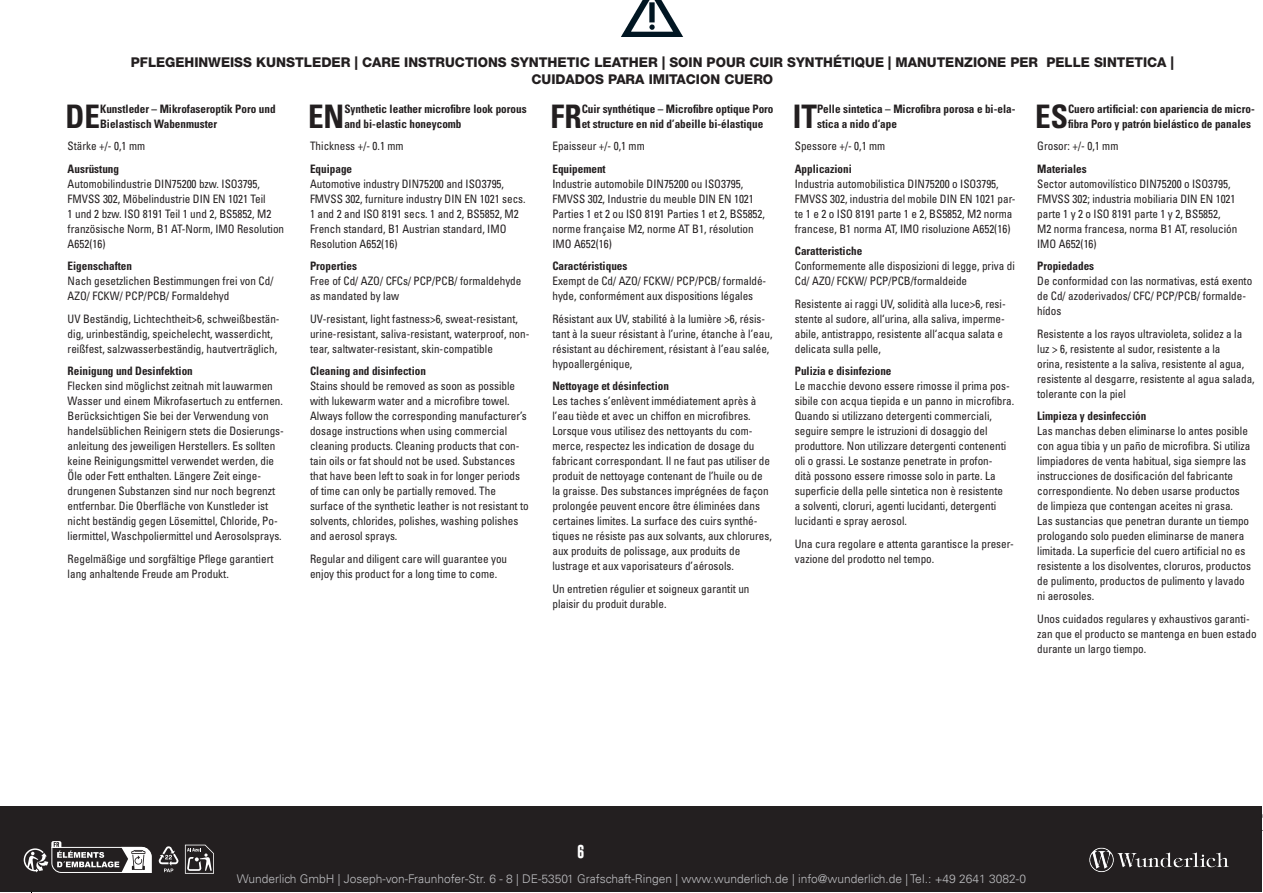
<style>
.page{position:relative;width:1263px;height:893px;background:#fff}
.page>*{position:absolute;margin:0;border:0;box-sizing:border-box;transform-origin:0 0}
.t1{font:700 condensed 32.4px "Univers LT Std";color:#231f20;scale:.96 1}
.t2{font:800 13.5px/16.2px "Helvetica Neue LT Std";color:#231f20;text-align:center}
.t3{font:700 13.5px "Gobold";color:#fff}
.t4{font:300 12px "Univers LT";color:#bcbdc0}
.t5{font:condensed 11.7px/15px "Univers LT Std";color:#231f20;scale:.96 1}
.t6{font:700 condensed 11.7px/15px "Univers LT Std";color:#231f20;scale:.96 1}
</style>
<div class="page">
<img style="left:621px;top:0;width:63px;height:37px">
<div style="left:1px;top:807px;width:1261px;height:85px;background:#231f20"></div>
<img style="left:1089px;top:830px;width:174px;height:42px">
<svg style="left:158px;top:846px;width:20px;height:26px"></svg>
<svg style="left:0;top:841px;width:152px;height:52px"></svg>
<svg style="left:185px;top:845px;width:29px;height:29px"></svg>
<p class="t2" style="left:131px;top:54px;width:1044px">PFLEGEHINWEISS KUNSTLEDER | CARE INSTRUCTIONS SYNTHETIC LEATHER | SOIN POUR CUIR SYNTHÉTIQUE | MANUTENZIONE PER PELLE SINTETICA |<br>CUIDADOS PARA IMITACION CUERO</p>
<h1 class="t1" style="left:66px;top:97px;width:37px">DE</h1>
<p class="t6" style="left:100px;top:101px;width:184px">Kunstleder – Mikrofaseroptik Poro und<br>Bielastisch Wabenmuster</p>
<p class="t5" style="left:68px;top:139px;width:82px">Stärke +/- 0,1 mm</p>
<p class="t6" style="left:68px;top:161px;width:55px">Ausrüstung</p>
<p class="t5" style="left:68px;top:176px;width:227px">Automobilindustrie DIN75200 bzw. ISO3795, FMVSS 302, Möbelindustrie DIN EN 1021 Teil<br>1 und 2 bzw. ISO 8191 Teil 1 und 2, BS5852, M2 französische Norm, B1 AT-Norm, IMO Resolution A652(16)</p>
<p class="t6" style="left:68px;top:259px;width:69px">Eigenschaften</p>
<p class="t5" style="left:68px;top:274px;width:216px">Nach gesetzlichen Bestimmungen frei von Cd/<br>AZO/ FCKW/ PCP/PCB/ Formaldehyd</p>
<p class="t5" style="left:68px;top:311px;width:222px">UV Beständig, Lichtechtheit&gt;6, schweißbestän&shy;dig, urinbeständig, speichelecht, wasserdicht, reißfest, salzwasserbeständig, hautverträglich,</p>
<p class="t6" style="left:68px;top:364px;width:132px">Reinigung und Desinfektion</p>
<p class="t5" style="left:68px;top:378px;width:227px">Flecken sind möglichst zeitnah mit lauwarmen Wasser und einem Mikrofasertuch zu entfernen.<br>Berücksichtigen Sie bei der Verwendung von handelsüblichen Reinigern stets die Dosierungs&shy;anleitung des jeweiligen Herstellers. Es sollten keine Reinigungsmittel verwendet werden, die Öle oder Fett enthalten. Längere Zeit einge&shy;drungenen Substanzen sind nur noch begrenzt entfernbar. Die Oberfläche von Kunstleder ist nicht beständig gegen Lösemittel, Chloride, Po&shy;liermittel, Waschpoliermittel und Aerosolsprays.</p>
<p class="t5" style="left:68px;top:551px;width:216px">Regelmäßige und sorgfältige Pflege garantiert lang anhaltende Freude am Produkt.</p>
<h1 class="t1" style="left:308px;top:97px;width:39px">EN</h1>
<p class="t6" style="left:344px;top:101px;width:191px">Synthetic leather microfibre look porous and bi-elastic honeycomb</p>
<p class="t5" style="left:310px;top:139px;width:99px">Thickness +/- 0.1 mm</p>
<p class="t6" style="left:310px;top:161px;width:45px">Equipage</p>
<p class="t5" style="left:310px;top:176px;width:226px">Automotive industry DIN75200 and ISO3795, FMVSS 302, furniture industry DIN EN 1021 secs.<br>1 and 2 and ISO 8191 secs. 1 and 2, BS5852, M2<br>French standard, B1 Austrian standard, IMO Resolution A652(16)</p>
<p class="t6" style="left:310px;top:259px;width:51px">Properties</p>
<p class="t5" style="left:310px;top:274px;width:222px">Free of Cd/ AZO/ CFCs/ PCP/PCB/ formaldehyde as mandated by law</p>
<p class="t5" style="left:310px;top:311px;width:230px">UV-resistant, light fastness&gt;6, sweat-resistant, urine-resistant, saliva-resistant, waterproof, non&shy;tear, saltwater-resistant, skin-compatible</p>
<p class="t6" style="left:310px;top:363px;width:122px">Cleaning and disinfection</p>
<p class="t5" style="left:310px;top:378px;width:229px">Stains should be removed as soon as possible with lukewarm water and a microfibre towel.<br>Always follow the corresponding manufacturer’s dosage instructions when using commercial cleaning products. Cleaning products that con&shy;tain oils or fat should not be used. Substances that have been left to soak in for longer periods of time can only be partially removed. The surface of the synthetic leather is not resistant to solvents, chlorides, polishes, washing polishes and aerosol sprays.</p>
<p class="t5" style="left:310px;top:551px;width:207px">Regular and diligent care will guarantee you enjoy this product for a long time to come.</p>
<h1 class="t1" style="left:550px;top:97px;width:34px">FR</h1>
<p class="t6" style="left:582px;top:101px;width:201px">Cuir synthétique – Microfibre optique Poro et structure en nid d’abeille bi-élastique</p>
<p class="t5" style="left:552px;top:139px;width:98px">Epaisseur +/- 0,1 mm</p>
<p class="t6" style="left:552px;top:161px;width:57px">Equipement</p>
<p class="t5" style="left:552px;top:176px;width:223px">Industrie automobile DIN75200 ou ISO3795, FMVSS 302, Industrie du meuble DIN EN 1021<br>Parties 1 et 2 ou ISO 8191 Parties 1 et 2, BS5852, norme française M2, norme AT B1, résolution IMO A652(16)</p>
<p class="t6" style="left:552px;top:259px;width:80px">Caractéristiques</p>
<p class="t5" style="left:552px;top:274px;width:224px">Exempt de Cd/ AZO/ FCKW/ PCP/PCB/ formaldé&shy;hyde, conformément aux dispositions légales</p>
<p class="t5" style="left:552px;top:311px;width:231px">Résistant aux UV, stabilité à la lumière &gt;6, résis&shy;tant à la sueur résistant à l’urine, étanche à l’eau, résistant au déchirement, résistant à l’eau salée, hypoallergénique,</p>
<p class="t6" style="left:552px;top:378px;width:123px">Nettoyage et désinfection</p>
<p class="t5" style="left:552px;top:393px;width:230px">Les taches s’enlèvent immédiatement après à l’eau tiède et avec un chiffon en microfibres.<br>Lorsque vous utilisez des nettoyants du com&shy;merce, respectez les indication de dosage du fabricant correspondant. Il ne faut pas utiliser de produit de nettoyage contenant de l’huile ou de la graisse. Des substances imprégnées de façon prolongée peuvent encore être éliminées dans certaines limites. La surface des cuirs synthé&shy;tiques ne résiste pas aux solvants, aux chlorures, aux produits de polissage, aux produits de lustrage et aux vaporisateurs d’aérosols.</p>
<p class="t5" style="left:552px;top:581px;width:207px">Un entretien régulier et soigneux garantit un plaisir du produit durable.</p>
<h1 class="t1" style="left:793px;top:97px;width:27px">IT</h1>
<p class="t6" style="left:817px;top:101px;width:208px">Pelle sintetica – Microfibra porosa e bi-ela&shy;stica a nido d‘ape</p>
<p class="t5" style="left:795px;top:139px;width:96px">Spessore +/- 0,1 mm</p>
<p class="t6" style="left:795px;top:161px;width:61px">Applicazioni</p>
<p class="t5" style="left:795px;top:176px;width:232px">Industria automobilistica DIN75200 o ISO3795, FMVSS 302, industria del mobile DIN EN 1021 par&shy;te 1 e 2 o ISO 8191 parte 1 e 2, BS5852, M2 norma francese, B1 norma AT, IMO risoluzione A652(16)</p>
<p class="t6" style="left:795px;top:244px;width:72px">Caratteristiche</p>
<p class="t5" style="left:795px;top:259px;width:231px">Conformemente alle disposizioni di legge, priva di<br>Cd/ AZO/ FCKW/ PCP/PCB/formaldeide</p>
<p class="t5" style="left:795px;top:296px;width:221px">Resistente ai raggi UV, solidità alla luce&gt;6, resi&shy;stente al sudore, all‘urina, alla saliva, imperme&shy;abile, antistrappo, resistente all‘acqua salata e delicata sulla pelle,</p>
<p class="t6" style="left:795px;top:364px;width:102px">Pulizia e disinfezione</p>
<p class="t5" style="left:795px;top:378px;width:230px">Le macchie devono essere rimosse il prima pos&shy;sibile con acqua tiepida e un panno in microfibra.<br>Quando si utilizzano detergenti commerciali, seguire sempre le istruzioni di dosaggio del produttore. Non utilizzare detergenti contenenti oli o grassi. Le sostanze penetrate in profon-<br>dità possono essere rimosse solo in parte. La superficie della pelle sintetica non è resistente<br>a solventi, cloruri, agenti lucidanti, detergenti lucidanti e spray aerosol.</p>
<p class="t5" style="left:795px;top:536px;width:230px">Una cura regolare e attenta garantisce la preser&shy;vazione del prodotto nel tempo.</p>
<h1 class="t1" style="left:1035px;top:97px;width:36px">ES</h1>
<p class="t6" style="left:1068px;top:101px;width:196px">Cuero artificial: con apariencia de micro&shy;fibra Poro y patrón bielástico de panales</p>
<p class="t5" style="left:1037px;top:139px;width:86px">Grosor: +/- 0,1 mm</p>
<p class="t6" style="left:1037px;top:161px;width:53px">Materiales</p>
<p class="t5" style="left:1037px;top:176px;width:210px">Sector automovilístico DIN75200 o ISO3795, FMVSS 302; industria mobiliaria DIN EN 1021 parte 1 y 2 o ISO 8191 parte 1 y 2, BS5852, M2 norma francesa, norma B1 AT, resolución IMO A652(16)</p>
<p class="t6" style="left:1037px;top:259px;width:61px">Propiedades</p>
<p class="t5" style="left:1037px;top:273px;width:226px">De conformidad con las normativas, está exento de Cd/ azoderivados/ CFC/ PCP/PCB/ formalde&shy;hídos</p>
<p class="t5" style="left:1037px;top:326px;width:228px">Resistente a los rayos ultravioleta, solidez a la luz &gt; 6, resistente al sudor, resistente a la<br>orina, resistente a la saliva, resistente al agua, resistente al desgarre, resistente al agua salada, tolerante con la piel</p>
<p class="t6" style="left:1037px;top:408px;width:115px">Limpieza y desinfección</p>
<p class="t5" style="left:1037px;top:423px;width:224px">Las manchas deben eliminarse lo antes posible con agua tibia y un paño de microfibra. Si utiliza limpiadores de venta habitual, siga siempre las instrucciones de dosificación del fabricante correspondiente. No deben usarse productos de limpieza que contengan aceites ni grasa.<br>Las sustancias que penetran durante un tiempo prologando solo pueden eliminarse de manera limitada. La superficie del cuero artificial no es resistente a los disolventes, cloruros, productos de pulimento, productos de pulimento y lavado ni aerosoles.</p>
<p class="t5" style="left:1037px;top:611px;width:230px">Unos cuidados regulares y exhaustivos garanti&shy;zan que el producto se mantenga en buen estado durante un largo tiempo.</p>
<p class="t3" style="left:577px;top:843px;width:9px">6</p>
<p class="t4" style="left:237px;top:871px;width:790px">Wunderlich GmbH | Joseph-von-Fraunhofer-Str. 6 - 8 | DE-53501 Grafschaft-Ringen | www.wunderlich.de | info@wunderlich.de | Tel.: +49 2641 3082-0</p>
</div>
